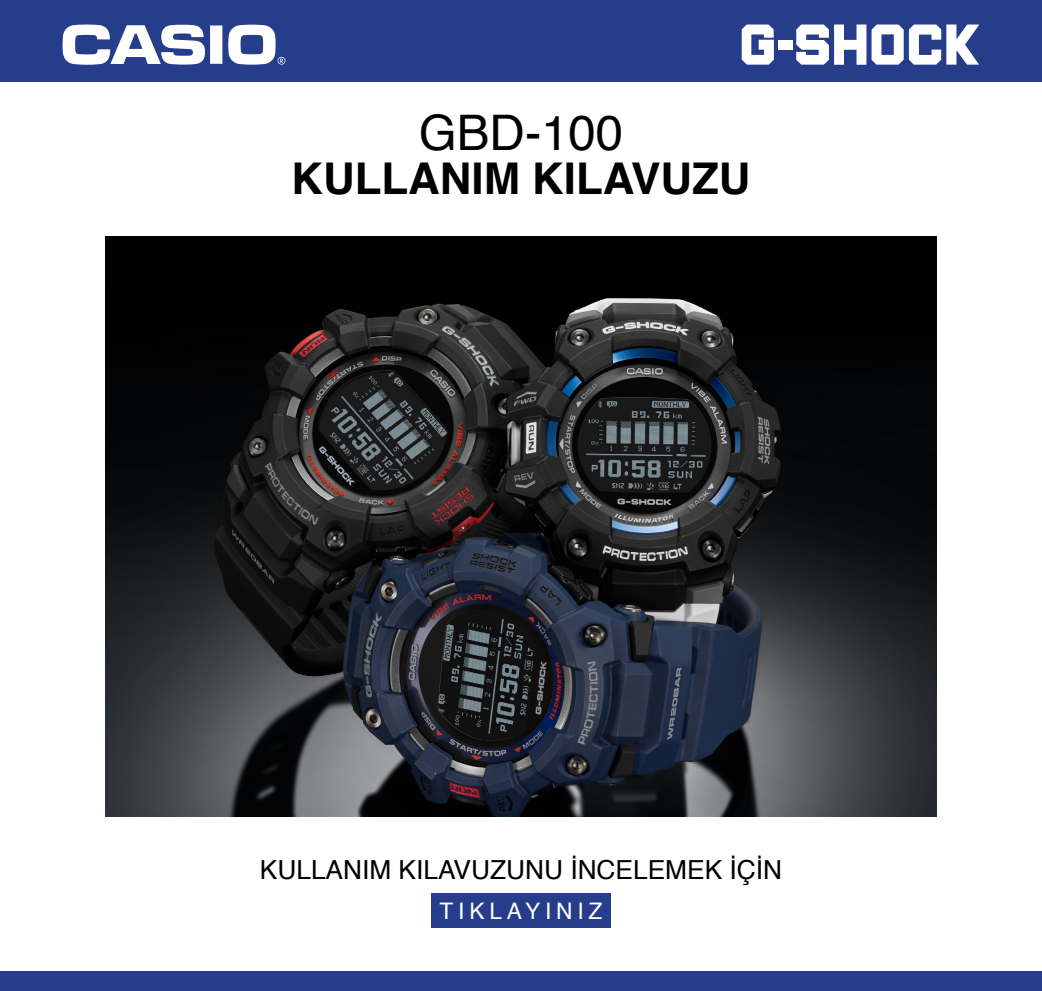
<style>
.page{position:relative;width:1042px;height:991px;background:#fff}
.page>*{position:absolute;margin:0;border:0;box-sizing:border-box;transform-origin:0 0}
.t1{font:49px "Helvetica";color:#000}
.t2{font:700 43.75px "Helvetica";color:#000}
.t3{font:26.25px "Helvetica";color:#000}
.t4{font:22.75px "Helvetica";letter-spacing:.21em;color:#fff}
</style>
<div class="page">
<img style="left:105px;top:236px;width:831px;height:580px">
<div style="left:0;top:0;width:1041px;height:81px;background:#263d8c"></div>
<div style="left:210px;top:25px;width:12px;height:39px;background:#fff"></div>
<svg style="left:63px;top:25px;width:142px;height:40px"></svg>
<svg style="left:228px;top:25px;width:57px;height:40px"></svg>
<svg style="left:741px;top:25px;width:32px;height:40px"></svg>
<div style="left:777px;top:40px;width:15px;height:10px;background:#fff"></div>
<svg style="left:796px;top:25px;width:183px;height:40px"></svg>
<div style="left:0;top:971px;width:1041px;height:19px;background:#263d8c"></div>
<div style="left:431px;top:893px;width:179px;height:35px;background:#263d8c"></div>
<h1 class="t1" style="left:418px;top:95px;width:206px">GBD-100</h1>
<h2 class="t2" style="left:291px;top:143px;width:460px">KULLANIM KILAVUZU</h2>
<p class="t3" style="left:260px;top:849px;width:523px">KULLANIM KILAVUZUNU İNCELEMEK İÇİN</p>
<p class="t4" style="left:439px;top:894px;width:164px">TIKLAYINIZ</p>
</div>
